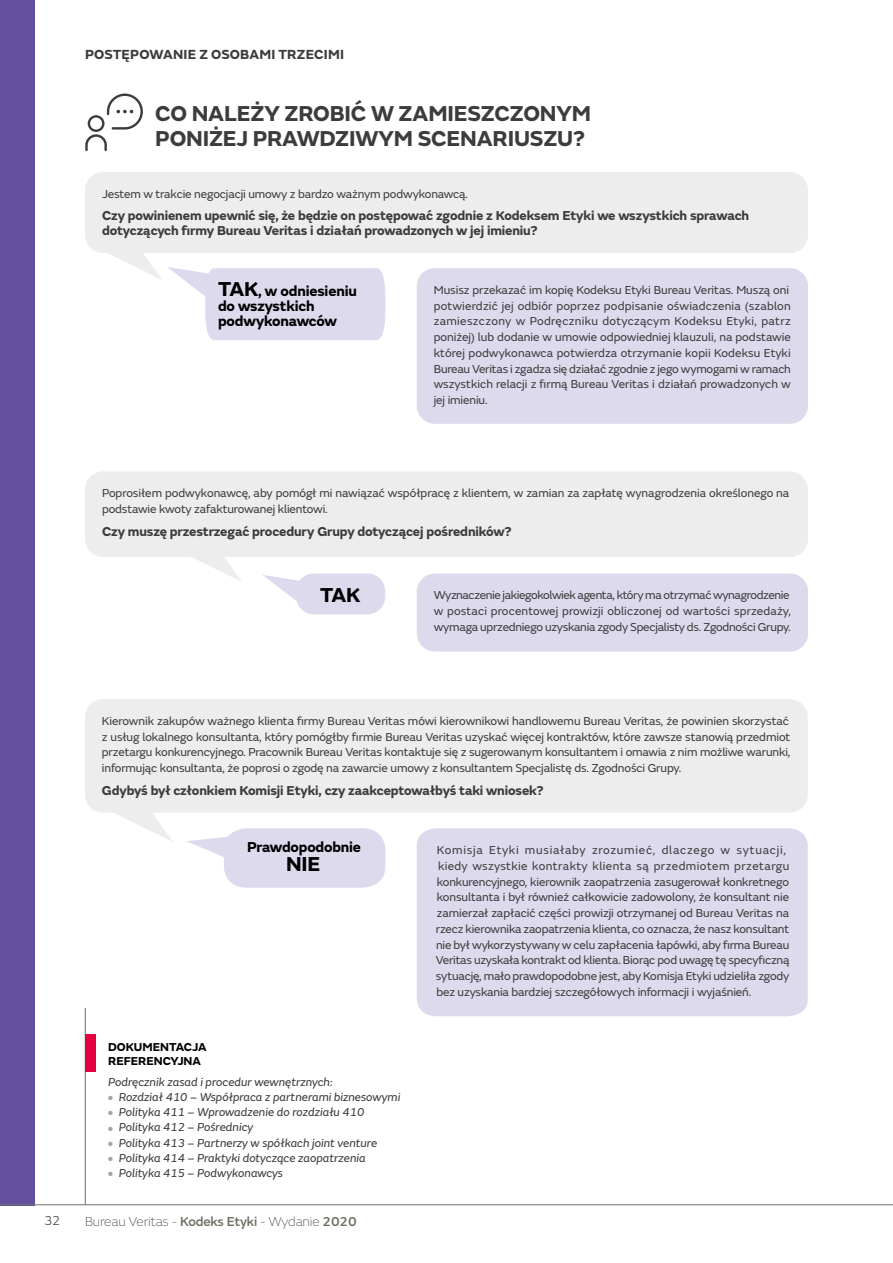
<style>
.page{position:relative;width:893px;height:1263px;background:#fff}
.page>*{position:absolute;margin:0;border:0;box-sizing:border-box;transform-origin:0 0}
.t1{font:700 22.5px/25.5px "FS Emeric";letter-spacing:-.01em;color:#3c3c3b}
.t2{font:700 21px "FS Emeric";letter-spacing:-.01em;color:#000}
.t3{font:700 15px/15px "FS Emeric";letter-spacing:-.01em;color:#000}
.t4{font:700 13.8px "FS Emeric";letter-spacing:.01em;color:#3c3c3b}
.t5{font:700 13.5px/15px "FS Emeric";letter-spacing:-.01em;color:#3c3c3b}
.t6{font:100 13.5px "FS Emeric";letter-spacing:-.01em;color:#3c3c3b}
.t7{font:300 13.5px "FS Emeric";color:#3c3c3b}
.t8{font:12px/15.8px "FS Emeric";letter-spacing:-.01em;color:#3c3c3b}
.t9{font:italic 12px "FS Emeric";color:#3c3c3b}
.t10{font:700 12px/14px "FS Emeric";color:#000}
.s1{font-size:21px}
.s2{color:#a1a5a7}
.s3{font-weight:500;color:#6f6d60}
</style>
<div class="page">
<div style="left:0;top:0;width:34px;height:1205px;background:#63509c"></div>
<hr style="left:0;top:1204px;width:893px;height:1px;background:#706f6f">
<svg style="left:192px;top:557px;width:49px;height:24px"></svg>
<svg style="left:115px;top:813px;width:57px;height:28px"></svg>
<svg style="left:263px;top:575px;width:36px;height:31px"></svg>
<div style="left:85px;top:699px;width:723px;height:114px;background:#ededed;border-radius:18px"></div>
<svg style="left:108px;top:253px;width:277px;height:87px"></svg>
<div style="left:296px;top:573px;width:89px;height:41px;background:#dedaee;border-radius:18px"></div>
<svg style="left:187px;top:828px;width:198px;height:60px"></svg>
<div style="left:417px;top:268px;width:391px;height:156px;background:#dedaee;border-radius:18px"></div>
<div style="left:417px;top:573px;width:391px;height:78px;background:#dedaee;border-radius:18px"></div>
<div style="left:417px;top:828px;width:391px;height:188px;background:#dedaee"></div>
<div style="left:85px;top:172px;width:723px;height:81px;background:#ededed;border-radius:18px"></div>
<div style="left:85px;top:471px;width:723px;height:86px;background:#ededed;border-radius:18px"></div>
<svg style="left:85px;top:94px;width:58px;height:57px"></svg>
<hr style="left:85px;top:1008px;width:1px;height:197px;background:#706f6f">
<div style="left:85px;top:1034px;width:10px;height:37px;background:#e40041"></div>
<p class="t4" style="left:85px;top:44px;width:261px">POSTĘPOWANIE Z OSOBAMI TRZECIMI</p>
<h1 class="t1" style="left:155px;top:99px;width:437px">CO NALEŻY ZROBIĆ W ZAMIESZCZONYM<br>PONIŻEJ PRAWDZIWYM SCENARIUSZU?</h1>
<p class="t8" style="left:102px;top:185px;width:368px">Jestem w trakcie negocjacji umowy z bardzo ważnym podwykonawcą.</p>
<p class="t5" style="left:102px;top:207px;width:649px">Czy powinienem upewnić się, że będzie on postępować zgodnie z Kodeksem Etyki we wszystkich sprawach dotyczących firmy Bureau Veritas i działań prowadzonych w jej imieniu?</p>
<p class="t3" style="left:218px;top:283px;width:140px"><span class="s1">TAK</span>, w odniesieniu do wszystkich podwykonawców</p>
<p class="t8" style="left:434px;top:281px;width:359px">Musisz przekazać im kopię Kodeksu Etyki Bureau Veritas. Muszą oni potwierdzić jej odbiór poprzez podpisanie oświadczenia (szablon zamieszczony w Podręczniku dotyczącym Kodeksu Etyki, patrz poniżej) lub dodanie w umowie odpowiedniej klauzuli, na podstawie której podwykonawca potwierdza otrzymanie kopii Kodeksu Etyki Bureau Veritas i zgadza się działać zgodnie z jego wymogami w ramach wszystkich relacji z firmą Bureau Veritas i działań prowadzonych w jej imieniu.</p>
<p class="t8" style="left:102px;top:485px;width:689px">Poprosiłem podwykonawcę, aby pomógł mi nawiązać współpracę z klientem, w zamian za zapłatę wynagrodzenia określonego na podstawie kwoty zafakturowanej klientowi.</p>
<p class="t5" style="left:102px;top:522px;width:411px">Czy muszę przestrzegać procedury Grupy dotyczącej pośredników?</p>
<h2 class="t2" style="left:320px;top:578px;width:42px">TAK</h2>
<p class="t8" style="left:434px;top:587px;width:359px;text-align:justify">Wyznaczenie jakiegokolwiek agenta, który ma otrzymać wynagrodzenie w postaci procentowej prowizji obliczonej od wartości sprzedaży, wymaga uprzedniego uzyskania zgody Specjalisty ds. Zgodności Grupy.</p>
<p class="t8" style="left:102px;top:712px;width:690px">Kierownik zakupów ważnego klienta firmy Bureau Veritas mówi kierownikowi handlowemu Bureau Veritas, że powinien skorzystać z usług lokalnego konsultanta, który pomógłby firmie Bureau Veritas uzyskać więcej kontraktów, które zawsze stanowią przedmiot przetargu konkurencyjnego. Pracownik Bureau Veritas kontaktuje się z sugerowanym konsultantem i omawia z nim możliwe warunki, informując konsultanta, że poprosi o zgodę na zawarcie umowy z konsultantem Specjalistę ds. Zgodności Grupy.</p>
<p class="t5" style="left:102px;top:782px;width:443px">Gdybyś był członkiem Komisji Etyki, czy zaakceptowałbyś taki wniosek?</p>
<p class="t3" style="left:247px;top:838px;width:115px">Prawdopodobnie</p>
<h2 class="t2" style="left:286px;top:848px;width:36px">NIE</h2>
<p class="t10" style="left:108px;top:1039px;width:100px">DOKUMENTACJA<br>REFERENCYJNA</p>
<p class="t9" style="left:108px;top:1073px;width:226px">Podręcznik zasad i procedur wewnętrznych:</p>
<p class="t9" style="left:108px;top:1088px;width:294px"><span class="s2">●</span> Rozdział 410 – Współpraca z partnerami biznesowymi</p>
<p class="t9" style="left:108px;top:1103px;width:258px"><span class="s2">●</span> Polityka 411 – Wprowadzenie do rozdziału 410</p>
<p class="t9" style="left:108px;top:1119px;width:147px"><span class="s2">●</span> Polityka 412 – Pośrednicy</p>
<p class="t9" style="left:108px;top:1134px;width:271px"><span class="s2">●</span> Polityka 413 – Partnerzy w spółkach joint venture</p>
<p class="t9" style="left:108px;top:1149px;width:259px"><span class="s2">●</span> Polityka 414 – Praktyki dotyczące zaopatrzenia</p>
<p class="t9" style="left:108px;top:1164px;width:176px"><span class="s2">●</span> Polityka 415 – Podwykonawcys</p>
<p class="t7" style="left:44px;top:1211px;width:18px">32</p>
<p class="t6" style="left:85px;top:1212px;width:273px">Bureau Veritas - <span class="s3">Kodeks Etyki</span> - Wydanie <span class="s3">2020</span></p>
<p class="t8" style="left:436px;top:841px;width:355px">Komisja Etyki musiałaby zrozumieć, dlaczego w sytuacji, kiedy wszystkie kontrakty klienta są przedmiotem przetargu konkurencyjnego, kierownik zaopatrzenia zasugerował konkretnego konsultanta i był również całkowicie zadowolony, że konsultant nie zamierzał zapłacić części prowizji otrzymanej od Bureau Veritas na rzecz kierownika zaopatrzenia klienta, co oznacza, że nasz konsultant nie był wykorzystywany w celu zapłacenia łapówki, aby firma Bureau Veritas uzyskała kontrakt od klienta. Biorąc pod uwagę tę specyficzną sytuację, mało prawdopodobne jest, aby Komisja Etyki udzieliła zgody bez uzyskania bardziej szczegółowych informacji i wyjaśnień.</p>
</div>
